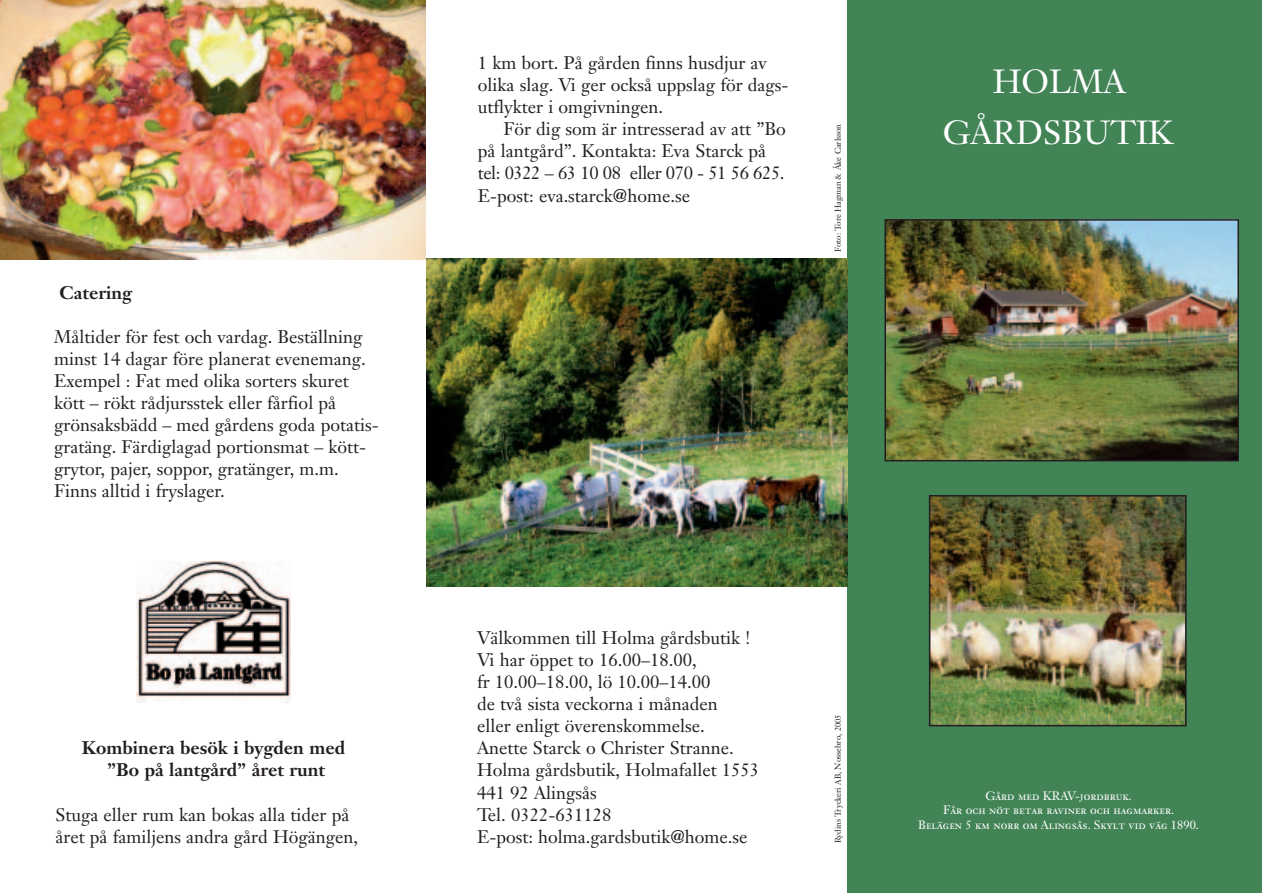
<style>
.page{position:relative;width:1262px;height:893px;background:#fff}
.page>*{position:absolute;margin:0;border:0;box-sizing:border-box;transform-origin:0 0}
.t1{font:33px/51px "Janson Text HH Roman SC";color:#fff;text-align:center}
.t2{font:18px/22px "Janson Text";color:#231f20}
.t3{font:700 18px/22px "Janson Text";color:#231f20;text-align:center}
.t4{font:12px/14.7px "Janson Text HH Roman SC";color:#fff;text-align:center}
.t5{font:8.25px "Janson Text";color:#231f20}
</style>
<div class="page">
<div style="left:847px;top:0;width:414px;height:892px;background:#438457"></div>
<img style="left:932px;top:498px;width:251px;height:225px">
<div style="left:929px;top:495px;width:257px;height:231px;border:2px solid #231f20"></div>
<img style="left:887px;top:222px;width:349px;height:236px">
<div style="left:884px;top:219px;width:355px;height:242px;border:2px solid #231f20"></div>
<img style="left:136px;top:561px;width:155px;height:141px">
<img style="left:0;top:0;width:425px;height:259px">
<img style="left:427px;top:258px;width:421px;height:329px">
<p class="t3" style="left:60px;top:283px;width:74px">Catering</p>
<p class="t2" style="left:54px;top:327px;width:326px">Måltider för fest och vardag. Beställning minst 14 dagar före planerat evenemang.<br>Exempel : Fat med olika sorters skuret kött – rökt rådjursstek eller fårfiol på grönsaksbädd – med gårdens goda potatis&shy;gratäng. Färdiglagad portionsmat – kött&shy;grytor, pajer, soppor, gratänger, m.m.<br>Finns alltid i fryslager.</p>
<p class="t3" style="left:82px;top:738px;width:264px">Kombinera besök i bygden med ”Bo på lantgård” året runt</p>
<p class="t2" style="left:55px;top:805px;width:304px">Stuga eller rum kan bokas alla tider på året på familjens andra gård Högängen,</p>
<p class="t2" style="left:478px;top:54px;width:312px">1 km bort. På gården finns husdjur av olika slag. Vi ger också uppslag för dags&shy;utflykter i omgivningen.</p>
<p class="t2" style="left:478px;top:120px;width:309px;text-indent:26px">För dig som är intresserad av att ”Bo på lantgård”. Kontakta: Eva Starck på tel: 0322 – 63 10 08 eller 070 - 51 56 625.<br>E-post: eva.starck@home.se</p>
<p class="t5" style="left:834px;top:252px;width:129px;rotate:-90deg">Foto: Tore Hagman &amp; Åke Carlsson</p>
<h1 class="t1" style="left:943px;top:56px;width:232px">HOLMA<br>GÅRDSBUTIK</h1>
<p class="t2" style="left:477px;top:628px;width:283px">Välkommen till Holma gårdsbutik !<br>Vi har öppet to 16.00–18.00,<br>fr 10.00–18.00, lö 10.00–14.00<br>de två sista veckorna i månaden<br>eller enligt överenskommelse.<br>Anette Starck o Christer Stranne.<br>Holma gårdsbutik, Holmafallet 1553<br>441 92 Alingsås<br>Tel. 0322-631128<br>E-post: holma.gardsbutik@home.se</p>
<p class="t5" style="left:834px;top:843px;width:130px;rotate:-90deg">Rydins Tryckeri AB, Nossebro, 2005</p>
<p class="t4" style="left:918px;top:788px;width:282px">Gård med KRAV-jordbruk.<br>Får och nöt betar raviner och hagmarker.<br>Belägen 5 km norr om Alingsås. Skylt vid väg 1890.</p>
</div>
